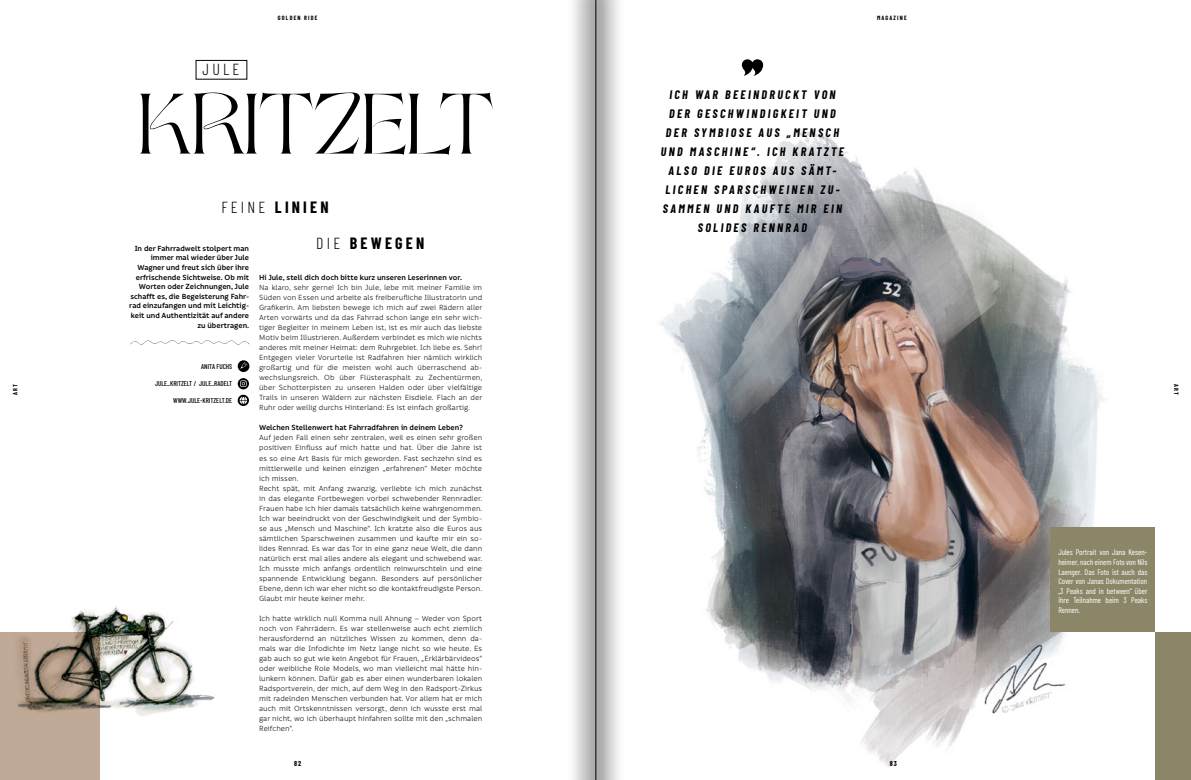
<style>
.page{position:relative;width:1191px;height:780px;background:#fff}
.page>*{position:absolute;margin:0;border:0;box-sizing:border-box;transform-origin:0 0}
.t1{font:82.7px "PS Aelyn Regular";letter-spacing:-.095em;color:#000}
.t2{font:700 16px "Barlow Condensed";letter-spacing:.2em;color:#000}
.t3{font:300 16px "Barlow Condensed";color:#000}
.t4{font:italic 700 12px/19px "Barlow Condensed";letter-spacing:.2em;color:#000;text-align:center}
.t5{font:8px/10px "Informative";color:#000;text-align:justify}
.t6{font:600 8px/9.6px "Informative";color:#000;text-align:right}
.t7{font:8px/9.6px "Barlow Condensed";color:#fff;text-align:justify}
.t8{font:500 7px "Barlow Condensed";color:#000}
.t9{font:700 7px "Barlow Condensed";color:#000}
.t10{font:700 6px "Barlow Condensed";letter-spacing:.2em;color:#000}
.s1{font-weight:300}
</style>
<div class="page">
<div style="left:1155px;top:632px;width:36px;height:148px;background:#8c8668"></div>
<div style="left:0;top:632px;width:99px;height:148px;background:#c0a996"></div>
<img style="left:660px;top:64px;width:445px;height:703px">
<img style="left:17px;top:606px;width:198px;height:134px">
<svg style="left:238px;top:395px;width:11px;height:11px"></svg>
<svg style="left:240px;top:396px;width:7px;height:8px"></svg>
<div style="left:196px;top:60px;width:51px;height:19px;border:1px solid #000"></div>
<svg style="left:130px;top:340px;width:119px;height:5px"></svg>
<div style="left:238px;top:378px;width:11px;height:11px;background:#000;border-radius:50%"></div>
<svg style="left:240px;top:380px;width:7px;height:7px"></svg>
<div style="left:1050px;top:527px;width:105px;height:105px;background:#8c8668"></div>
<svg style="left:742px;top:59px;width:21px;height:17px"></svg>
<div style="left:238px;top:360px;width:11px;height:12px;background:#000;border-radius:50%"></div>
<svg style="left:240px;top:362px;width:7px;height:7px"></svg>
<div style="left:566px;top:0;width:59px;height:780px;background:#000;opacity:.76"></div>
<hr style="left:595px;top:0;width:1px;height:780px;background:#000">
<p class="t10" style="left:11px;top:395px;width:12px;rotate:-90deg">ART</p>
<h2 class="t3" style="left:202px;top:58px;width:38px">JULE</h2>
<p class="t10" style="left:278px;top:14px;width:41px">GOLDEN RIDE</p>
<h1 class="t1" style="left:135px;top:81px;width:365px">KRITZELT</h1>
<h2 class="t2" style="left:221px;top:196px;width:109px"><span class="s1">FEINE</span> LINIEN</h2>
<p class="t6" style="left:129px;top:243px;width:121px">In der Fahrradwelt stolpert man immer mal wieder über Jule<br>Wagner und freut sich über ihre erfrischende Sichtweise. Ob mit<br>Worten oder Zeichnungen, Jule schafft es, die Begeisterung Fahr&shy;rad einzufangen und mit Leichtig&shy;keit und Authentizität auf andere zu übertragen.</p>
<p class="t8" style="left:201px;top:361px;width:32px">ANITA FUCHS</p>
<p class="t8" style="left:155px;top:378px;width:79px">JULE_KRITZELT / JULE_RADELT</p>
<p class="t8" style="left:173px;top:395px;width:60px">WWW.JULE-KRITZELT.DE</p>
<h2 class="t2" style="left:316px;top:232px;width:110px"><span class="s1">DIE</span> BEWEGEN</h2>
<p class="t6" style="left:259px;top:273px;width:204px">Hi Jule, stell dich doch bitte kurz unseren Leserinnen vor.</p>
<p class="t5" style="left:259px;top:283px;width:225px">Na klaro, sehr gerne! Ich bin Jule, lebe mit meiner Familie im Süden von Essen und arbeite als freiberufliche Illustratorin und Grafikerin. Am liebsten bewege ich mich auf zwei Rädern aller Arten vorwärts und da das Fahrrad schon lange ein sehr wich&shy;tiger Begleiter in meinem Leben ist, ist es mir auch das liebste Motiv beim Illustrieren. Außerdem verbindet es mich wie nichts anderes mit meiner Heimat: dem Ruhrgebiet. Ich liebe es. Sehr!<br>Entgegen vieler Vorurteile ist Radfahren hier nämlich wirklich großartig und für die meisten wohl auch überraschend ab&shy;wechslungsreich. Ob über Flüsterasphalt zu Zechentürmen, über Schotterpisten zu unseren Halden oder über vielfältige Trails in unseren Wäldern zur nächsten Eisdiele. Flach an der Ruhr oder wellig durchs Hinterland: Es ist einfach großartig.</p>
<p class="t6" style="left:259px;top:423px;width:205px">Welchen Stellenwert hat Fahrradfahren in deinem Leben?</p>
<p class="t5" style="left:259px;top:433px;width:225px;text-align:left">Auf jeden Fall einen sehr zentralen, weil es einen sehr großen positiven Einfluss auf mich hatte und hat. Über die Jahre ist es so eine Art Basis für mich geworden. Fast sechzehn sind es mittlerweile und keinen einzigen „erfahrenen“ Meter möchte ich missen.<br>Recht spät, mit Anfang zwanzig, verliebte ich mich zunächst in das elegante Fortbewegen vorbei schwebender Rennradler.<br>Frauen habe ich hier damals tatsächlich keine wahrgenommen.<br>Ich war beeindruckt von der Geschwindigkeit und der Symbio&shy;se aus „Mensch und Maschine“. Ich kratzte also die Euros aus sämtlichen Sparschweinen zusammen und kaufte mir ein so&shy;lides Rennrad. Es war das Tor in eine ganz neue Welt, die dann natürlich erst mal alles andere als elegant und schwebend war.<br>Ich musste mich anfangs ordentlich reinwurschteln und eine spannende Entwicklung begann. Besonders auf persönlicher Ebene, denn ich war eher nicht so die kontaktfreudigste Person.<br>Glaubt mir heute keiner mehr.</p>
<p class="t5" style="left:259px;top:613px;width:225px">Ich hatte wirklich null Komma null Ahnung – Weder von Sport noch von Fahrrädern. Es war stellenweise auch echt ziemlich herausfordernd an nützliches Wissen zu kommen, denn da&shy;mals war die Infodichte im Netz lange nicht so wie heute. Es gab auch so gut wie kein Angebot für Frauen, „Erklärbärvideos“ oder weibliche Role Models, wo man vielleicht mal hätte hin&shy;lunkern können. Dafür gab es aber einen wunderbaren lokalen Radsportverein, der mich, auf dem Weg in den Radsport-Zirkus mit radelnden Menschen verbunden hat. Vor allem hat er mich auch mit Ortskenntnissen versorgt, denn ich wusste erst mal gar nicht, wo ich überhaupt hinfahren sollte mit den „schmalen Reifchen“.</p>
<h3 class="t4" style="left:661px;top:84px;width:184px">ICH WAR BEEINDRUCKT VON<br>DER GESCHWINDIGKEIT UND<br>DER SYMBIOSE AUS „MENSCH<br>UND MASCHINE“. ICH KRATZTE<br>ALSO DIE EUROS AUS SÄMT-<br>LICHEN SPARSCHWEINEN ZU-<br>SAMMEN UND KAUFTE MIR EIN<br>SOLIDES RENNRAD</h3>
<p class="t10" style="left:877px;top:14px;width:31px">MAGAZINE</p>
<p class="t9" style="left:294px;top:758px;width:9px">82</p>
<p class="t9" style="left:889px;top:758px;width:9px">83</p>
<p class="t10" style="left:1180px;top:384px;width:12px;rotate:90deg">ART</p>
<p class="t7" style="left:1058px;top:547px;width:91px">Jules Portrait von Jana Kesen&shy;heimer, nach einem Foto von Nils Laenger. Das Foto ist auch das Cover von Janas Dokumentation „3 Peaks and in between“ über ihre Teilnahme beim 3 Peaks Rennen.</p>
</div>
